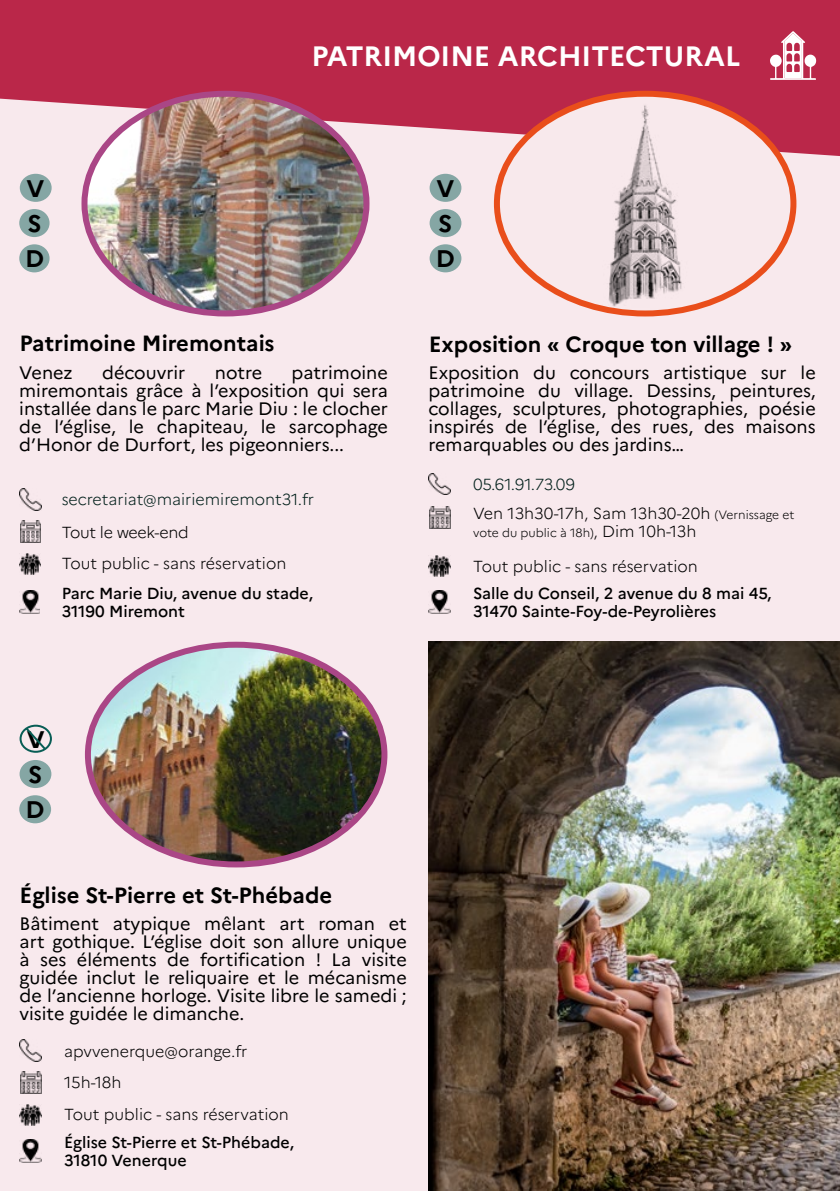
<style>
.page{position:relative;width:840px;height:1191px;background:#fff}
.page>*{position:absolute;margin:0;border:0;box-sizing:border-box;transform-origin:0 0}
.t1{font:700 28px "Marianne";color:#fff}
.t2{font:700 24px "Marianne";color:#000}
.t3{font:700 22px "Marianne";color:#000}
.t4{font:18px/18px "Marianne";color:#000;text-align:justify}
.t5{font:300 16px "Marianne";color:#000}
.t6{font:500 16px "Marianne";color:#000}
.t7{font:300 16px "Marianne";color:#02201b}
.t8{font:300 16px "Marianne";letter-spacing:-.02em;color:#000}
.t9{font:300 12px "Marianne";color:#000}
.s1{font-size:12px}
.s2{font-size:16px}
</style>
<div class="page">
<div style="left:0;top:0;width:839px;height:1191px;background:#f8e9ed"></div>
<svg style="left:0;top:0;width:839px;height:159px;background:#c03a58"></svg>
<svg style="left:769px;top:31px;width:46px;height:49px;background:#d67f93"></svg>
<img style="left:428px;top:641px;width:411px;height:550px">
<div style="left:20px;top:210px;width:29px;height:26px;background:#85a6a4;border-radius:50%"></div>
<div style="left:19px;top:209px;width:31px;height:28px;border:2px solid #085d55;border-radius:50%"></div>
<div style="left:20px;top:245px;width:29px;height:26px;background:#85a6a4;border-radius:50%"></div>
<div style="left:19px;top:244px;width:31px;height:28px;border:2px solid #085d55;border-radius:50%"></div>
<img style="left:84px;top:94px;width:282px;height:219px">
<div style="left:81px;top:91px;width:288px;height:225px;border:6px solid #aa4686;border-radius:50%"></div>
<img style="left:19px;top:488px;width:22px;height:22px">
<img style="left:19px;top:553px;width:22px;height:21px">
<img style="left:21px;top:520px;width:20px;height:22px">
<img style="left:19px;top:591px;width:21px;height:22px">
<div style="left:20px;top:796px;width:30px;height:26px;background:#85a6a4;border-radius:50%"></div>
<div style="left:19px;top:795px;width:32px;height:28px;border:2px solid #085d55;border-radius:50%"></div>
<div style="left:21px;top:761px;width:29px;height:26px;background:#85a6a4;border-radius:50%"></div>
<div style="left:20px;top:760px;width:31px;height:28px;border:2px solid #085d55;border-radius:50%"></div>
<img style="left:88px;top:648px;width:296px;height:216px">
<div style="left:85px;top:641px;width:302px;height:226px;border:6px solid #aa4686;border-radius:50%"></div>
<img style="left:20px;top:1039px;width:21px;height:22px">
<img style="left:20px;top:1104px;width:21px;height:21px">
<img style="left:21px;top:1071px;width:20px;height:22px">
<img style="left:20px;top:1139px;width:21px;height:23px">
<div style="left:20px;top:724px;width:32px;height:29px;border:2px solid #085d55;border-radius:50%"></div>
<svg style="left:24px;top:725px;width:24px;height:27px"></svg>
<div style="left:430px;top:210px;width:30px;height:26px;background:#85a6a4;border-radius:50%"></div>
<div style="left:429px;top:209px;width:32px;height:28px;border:2px solid #085d55;border-radius:50%"></div>
<div style="left:430px;top:245px;width:30px;height:26px;background:#85a6a4;border-radius:50%"></div>
<div style="left:429px;top:244px;width:32px;height:28px;border:2px solid #085d55;border-radius:50%"></div>
<div style="left:430px;top:175px;width:30px;height:26px;background:#85a6a4;border-radius:50%"></div>
<div style="left:429px;top:174px;width:32px;height:28px;border:2px solid #085d55;border-radius:50%"></div>
<div style="left:496px;top:94px;width:297px;height:219px;background:#f8e9ec;border-radius:50%"></div>
<img style="left:602px;top:98px;width:88px;height:211px">
<div style="left:493px;top:91px;width:303px;height:225px;border:6px solid #e94e1b;border-radius:50%"></div>
<img style="left:428px;top:473px;width:22px;height:22px">
<img style="left:428px;top:556px;width:22px;height:21px">
<img style="left:430px;top:506px;width:20px;height:22px">
<img style="left:428px;top:591px;width:22px;height:22px">
<div style="left:21px;top:175px;width:30px;height:26px;background:#85a6a4;border-radius:50%"></div>
<div style="left:20px;top:174px;width:32px;height:28px;border:2px solid #085d55;border-radius:50%"></div>
<h1 class="t1" style="left:311px;top:34px;width:430px">PATRIMOINE ARCHITECTURAL</h1>
<p class="t2" style="left:27px;top:170px;width:19px">V</p>
<p class="t2" style="left:436px;top:170px;width:19px">V</p>
<p class="t2" style="left:28px;top:205px;width:16px">S</p>
<p class="t2" style="left:25px;top:240px;width:21px">D</p>
<p class="t2" style="left:438px;top:205px;width:16px">S</p>
<p class="t2" style="left:435px;top:240px;width:21px">D</p>
<p class="t3" style="left:19px;top:326px;width:257px">Patrimoine Miremontais</p>
<p class="t3" style="left:428px;top:327px;width:365px">Exposition « Croque ton village ! »</p>
<p class="t4" style="left:19px;top:362px;width:55px">Venez</p>
<p class="t4" style="left:102px;top:362px;width:85px">découvrir</p>
<p class="t4" style="left:215px;top:362px;width:49px">notre</p>
<p class="t4" style="left:19px;top:362px;width:370px;text-indent:272px">patrimoine miremontais grâce à l’exposition qui sera installée dans le parc Marie Diu : le clocher de l’église, le chapiteau, le sarcophage d’Honor de Durfort, les pigeonniers...</p>
<p class="t7" style="left:62px;top:487px;width:254px">secretariat@mairiemiremont31.fr</p>
<p class="t8" style="left:62px;top:519px;width:128px">Tout le week-end</p>
<p class="t5" style="left:62px;top:551px;width:226px">Tout public - sans réservation</p>
<p class="t6" style="left:62px;top:581px;width:253px">Parc Marie Diu, avenue du stade,</p>
<p class="t6" style="left:62px;top:599px;width:125px">31190 Miremont</p>
<p class="t4" style="left:428px;top:362px;width:388px">Exposition du concours artistique sur le patrimoine du village. Dessins, peintures, collages, sculptures, photographies, poésie inspirés de l’église, des rues, des maisons remarquables ou des jardins…</p>
<p class="t7" style="left:473px;top:472px;width:103px">05.61.91.73.09</p>
<p class="t5" style="left:473px;top:501px;width:322px">Ven 13h30-17h, Sam 13h30-20h <span class="s1">(Vernissage et</span></p>
<p class="t9" style="left:473px;top:524px;width:225px">vote du public à 18h)<span class="s2">, Dim 10h-13h</span></p>
<p class="t5" style="left:473px;top:554px;width:226px">Tout public - sans réservation</p>
<p class="t6" style="left:473px;top:581px;width:300px">Salle du Conseil, 2 avenue du 8 mai 45,</p>
<p class="t6" style="left:473px;top:599px;width:244px">31470 Sainte-Foy-de-Peyrolières</p>
<p class="t2" style="left:27px;top:720px;width:19px">V</p>
<p class="t2" style="left:28px;top:756px;width:16px">S</p>
<p class="t2" style="left:25px;top:791px;width:21px">D</p>
<p class="t3" style="left:20px;top:878px;width:314px">Église St-Pierre et St-Phébade</p>
<p class="t4" style="left:20px;top:913px;width:388px">Bâtiment atypique mêlant art roman et art gothique. L’église doit son allure unique à ses éléments de fortification ! La visite guidée inclut le reliquaire et le mécanisme de l’ancienne horloge. Visite libre le samedi ; visite guidée le dimanche.</p>
<p class="t5" style="left:64px;top:1038px;width:185px">apvvenerque@orange.fr</p>
<p class="t5" style="left:64px;top:1070px;width:59px">15h-18h</p>
<p class="t5" style="left:64px;top:1102px;width:226px">Tout public - sans réservation</p>
<p class="t6" style="left:64px;top:1129px;width:231px">Église St-Pierre et St-Phébade,</p>
<p class="t6" style="left:64px;top:1147px;width:124px">31810 Venerque</p>
</div>
